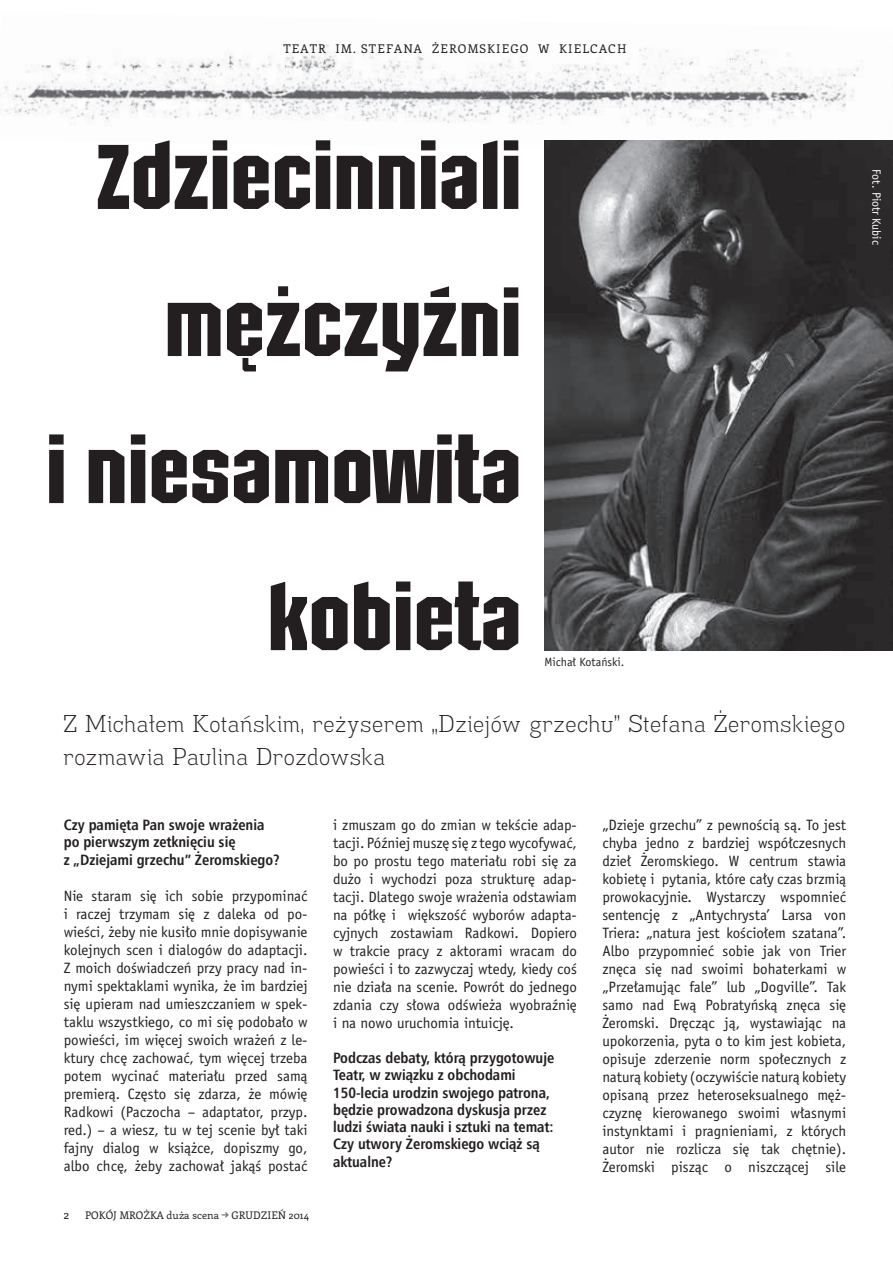
<style>
.page{position:relative;width:893px;height:1263px;background:#fff}
.page>*{position:absolute;margin:0;border:0;box-sizing:border-box;transform-origin:0 0}
.t1{font:91.5px/147px "Structia Rg";letter-spacing:-.01em;color:#231f20;text-align:right}
.t2{font:24px/33px "Madawaska Lt";letter-spacing:.05em;color:#231f20}
.t3{font:15px/18px "Officina San PL";color:#231f20;text-align:justify}
.t4{font:700 15px/17.4px "Humnst 777 Cn EU";color:#231f20}
.t5{font:12px "Enriqueta";letter-spacing:.1em;color:#231f20}
.t6{font:12px "Officina San PL";color:#231f20}
.t7{font:12px "Officina San PL";color:#fff}
.t8{font:10.5px "Enriqueta";letter-spacing:.005em;color:#231f20}
</style>
<div class="page">
<img style="left:0;top:43px;width:859px;height:112px">
<img style="left:545px;top:140px;width:348px;height:511px">
<p class="t5" style="left:283px;top:41px;width:345px">TEATR IM. STEFANA ŻEROMSKIEGO W KIELCACH</p>
<h1 class="t1" style="left:45px;top:102px;width:478px">Zdziecinniali mężczyźni<br>i niesamowita kobieta</h1>
<p class="t6" style="left:545px;top:654px;width:81px">Michał Kotański.</p>
<h2 class="t2" style="left:64px;top:707px;width:782px">Z Michałem Kotańskim, reżyserem „Dziejów grzechu” Stefana Żeromskiego rozmawia Paulina Drozdowska</h2>
<p class="t4" style="left:64px;top:816px;width:217px">Czy pamięta Pan swoje wrażenia po pierwszym zetknięciu się<br>z „Dziejami grzechu” Żeromskiego?</p>
<p class="t3" style="left:64px;top:887px;width:245px">Nie staram się ich sobie przypominać i raczej trzymam się z daleka od po&shy;wieści, żeby nie kusiło mnie dopisywanie kolejnych scen i dialogów do adaptacji.<br>Z moich doświadczeń przy pracy nad in&shy;nymi spektaklami wynika, że im bardziej się upieram nad umieszczaniem w spek&shy;taklu wszystkiego, co mi się podobało w powieści, im więcej swoich wrażeń z le&shy;ktury chcę zachować, tym więcej trzeba potem wycinać materiału przed samą premierą. Często się zdarza, że mówię Radkowi (Paczocha – adaptator, przyp. red.) – a wiesz, tu w tej scenie był taki fajny dialog w książce, dopiszmy go, albo chcę, żeby zachował jakąś postać</p>
<p class="t5" style="left:64px;top:1207px;width:7px">2</p>
<p class="t8" style="left:85px;top:1208px;width:225px">POKÓJ MROŻKA duża scena GRUDZIEŃ 2014</p>
<p class="t3" style="left:333px;top:816px;width:245px">i zmuszam go do zmian w tekście adap&shy;tacji. Później muszę się z tego wycofywać, bo po prostu tego materiału robi się za dużo i wychodzi poza strukturę adap&shy;tacji. Dlatego swoje wrażenia odstawiam na półkę i większość wyborów adapta&shy;cyjnych zostawiam Radkowi. Dopiero w trakcie pracy z aktorami wracam do powieści i to zazwyczaj wtedy, kiedy coś nie działa na scenie. Powrót do jednego zdania czy słowa odświeża wyobraźnię i na nowo uruchomia intuicję.</p>
<p class="t4" style="left:333px;top:1049px;width:223px">Podczas debaty, którą przygotowuje<br>Teatr, w związku z obchodami<br>150-lecia urodzin swojego patrona, będzie prowadzona dyskusja przez ludzi świata nauki i sztuki na temat:<br>Czy utwory Żeromskiego wciąż są aktualne?</p>
<p class="t3" style="left:602px;top:816px;width:245px">„Dzieje grzechu” z pewnością są. To jest chyba jedno z bardziej współczesnych dzieł Żeromskiego. W centrum stawia kobietę i pytania, które cały czas brzmią prowokacyjnie. Wystarczy wspomnieć sentencję z „Antychrysta’ Larsa von Triera: „natura jest kościołem szatana”.<br>Albo przypomnieć sobie jak von Trier znęca się nad swoimi bohaterkami w „Przełamując fale” lub „Dogville”. Tak samo nad Ewą Pobratyńską znęca się Żeromski. Dręcząc ją, wystawiając na upokorzenia, pyta o to kim jest kobieta, opisuje zderzenie norm społecznych z naturą kobiety (oczywiście naturą kobiety opisaną przez heteroseksualnego męż&shy;czyznę kierowanego swoimi własnymi instynktami i pragnieniami, z których autor nie rozlicza się tak chętnie).<br>Żeromski pisząc o niszczącej sile</p>
<p class="t7" style="left:884px;top:169px;width:77px;rotate:90deg">Fot. Piotr Kubic</p>
</div>
